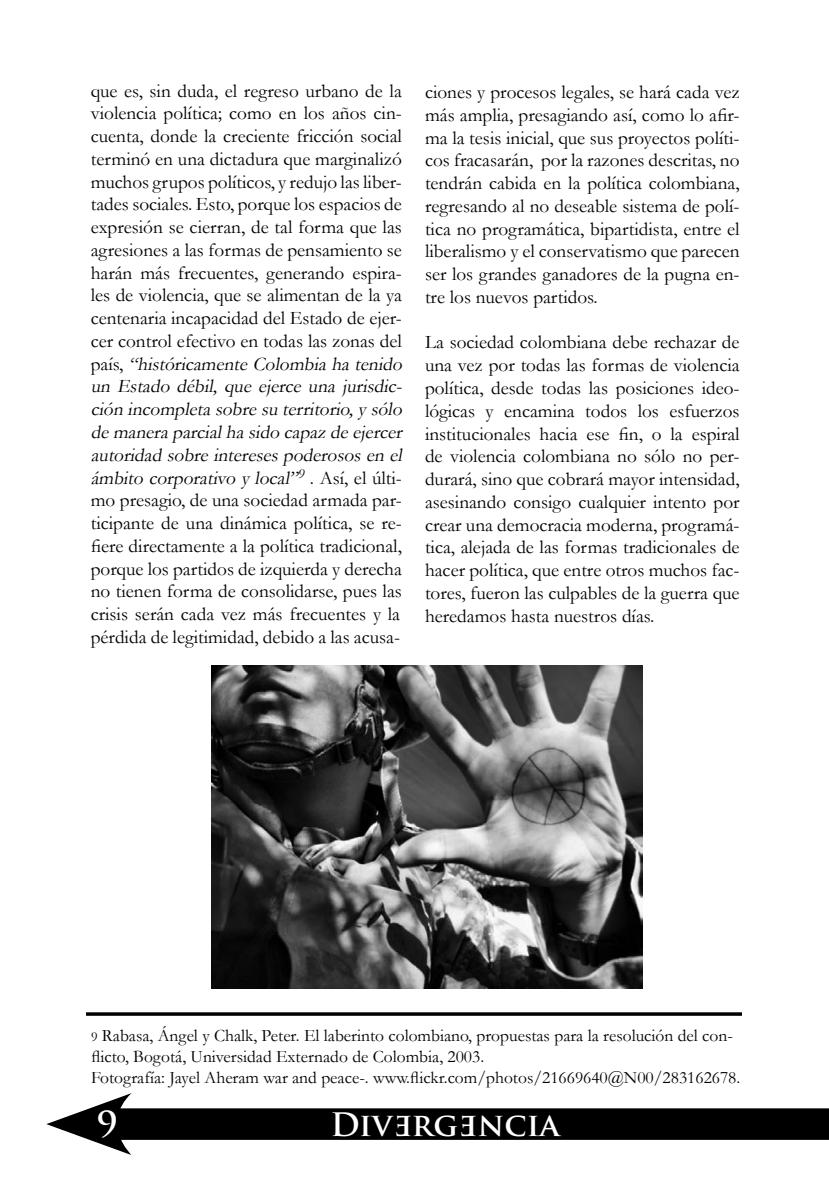
<style>
.page{position:relative;width:829px;height:1191px;background:#fff}
.page>*{position:absolute;margin:0;border:0;box-sizing:border-box;transform-origin:0 0}
.t1{font:700 35px "Trajan Pro";color:#fff}
.t2{font:700 31.5px "Trajan Pro";letter-spacing:.005em;color:#fff}
.t3{font:19.25px/22.8px "Garamond";color:#000;text-align:justify}
.t4{font:17.5px/21px "Garamond";color:#000}
.s1{font-style:italic}
.s2{font-size:14px}
</style>
<div class="page">
<div style="left:99px;top:1108px;width:729px;height:31px;background:#000"></div>
<svg style="left:46px;top:1093px;width:85px;height:62px"></svg>
<hr style="left:86px;top:1012px;width:655px;height:3px;background:#000">
<img style="left:212px;top:666px;width:430px;height:322px">
<p class="t3" style="left:91px;top:79px;width:317px;text-align:left">que es, sin duda, el regreso urbano de la violencia política; como en los años cin&shy;cuenta, donde la creciente fricción social terminó en una dictadura que marginalizó muchos grupos políticos, y redujo las liber&shy;tades sociales. Esto, porque los espacios de expresión se cierran, de tal forma que las agresiones a las formas de pensamiento se harán más frecuentes, generando espira&shy;les de violencia, que se alimentan de la ya centenaria incapacidad del Estado de ejer&shy;cer control efectivo en todas las zonas del p a í s , <span class="s1">“históricamenteColombiahatenido un Estado débil, que ejerce una jurisdic&shy;ción incompletasobresu territorio,ysólo demaneraparcialhasido capaz deejercer autoridad sobreinteresespoderososen el ámbito corporativo y local”</span><sup>9</sup> . A s í , e l úl ti - mo presagio, de una sociedad armada par&shy;ticipante de una dinámica política, se re&shy;fiere directamente a la política tradicional, porque los partidos de izquierda y derecha no tienen forma de consolidarse, pues las crisis serán cada vez más frecuentes y la pérdida de legitimidad, debido a las acusa-</p>
<p class="t3" style="left:425px;top:80px;width:316px">ciones y procesos legales, se hará cada vez más amplia, presagiando así, como lo afir&shy;ma la tesis inicial, que sus proyectos políti&shy;cos fracasarán, por la razones descritas, no tendrán cabida en la política colombiana, regresando al no deseable sistema de polí&shy;tica no programática, bipartidista, entre el liberalismo y el conservatismo que parecen ser los grandes ganadores de la pugna en&shy;tre los nuevos partidos.</p>
<p class="t3" style="left:425px;top:330px;width:316px">La sociedad colombiana debe rechazar de una vez por todas las formas de violencia política, desde todas las posiciones ideo&shy;lógicas y encamina todos los esfuerzos institucionales hacia ese fin, o la espiral de violencia colombiana no sólo no per&shy;durará, sino que cobrará mayor intensidad, asesinando consigo cualquier intento por crear una democracia moderna, programá&shy;tica, alejada de las formas tradicionales de hacer política, que entre otros muchos fac&shy;tores, fueron las culpables de la guerra que heredamos hasta nuestros días.</p>
<p class="t4" style="left:91px;top:1024px;width:650px"><span class="s2">9</span> Rabasa, Ángel y Chalk, Peter. El laberinto colombiano, propuestas para la resolución del con&shy;flicto, Bogotá, Universidad Externado de Colombia, 2003.<br>Fotografía: Jayel Aheram war and peace-. www.flickr.com/photos/21669640@N00/283162678.</p>
<h1 class="t1" style="left:97px;top:1102px;width:23px">9</h1>
<h2 class="t2" style="left:330px;top:1104px;width:231px">Div rg ncia</h2>
</div>
